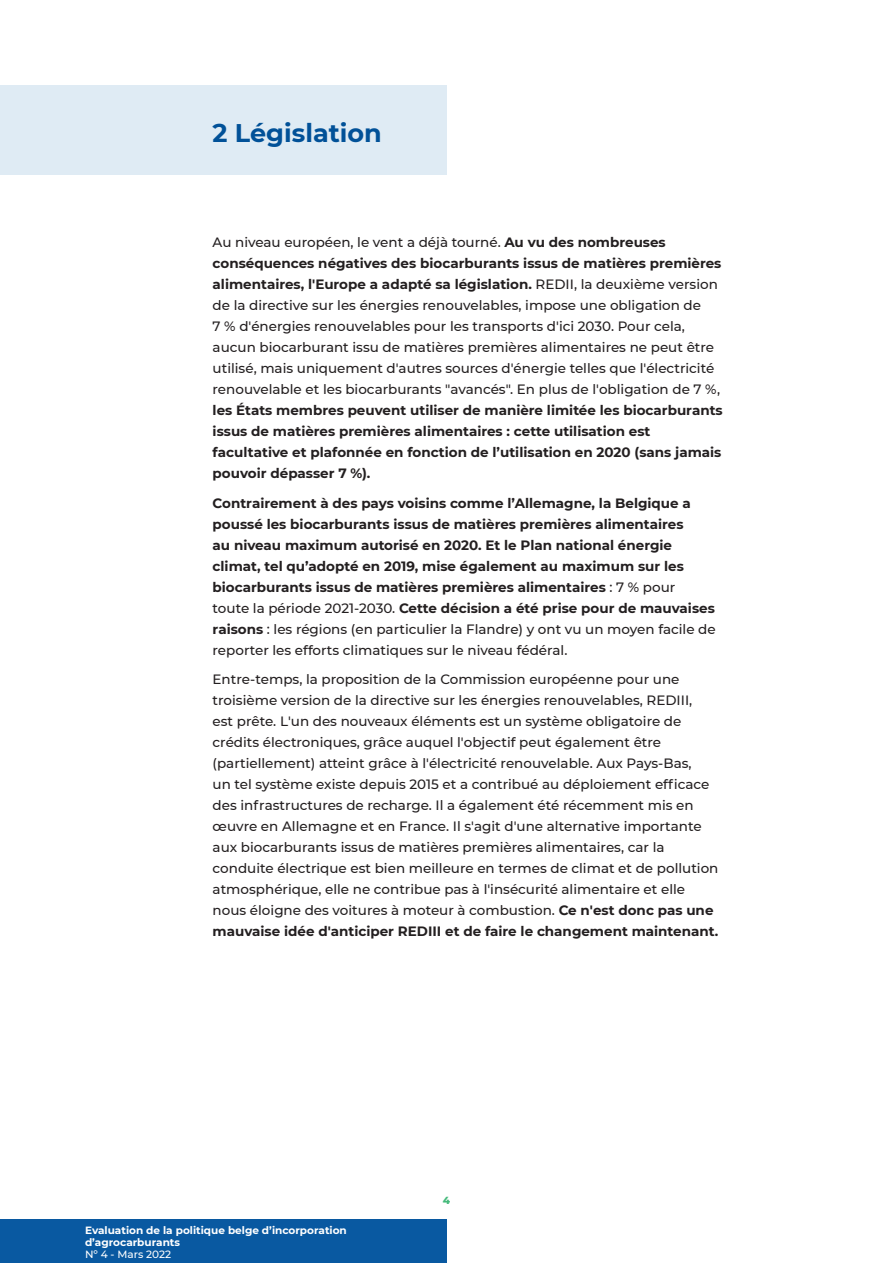
<style>
.page{position:relative;width:893px;height:1263px;background:#fff}
.page>*{position:absolute;margin:0;border:0;box-sizing:border-box;transform-origin:0 0}
.t1{font:700 25.5px "Montserrat";color:#015198}
.t2{font:500 13.5px/21px "Montserrat";color:#231f20}
.t3{font:700 13.5px/21px "Montserrat";color:#231f20}
.t4{font:700 10.5px/12px "Montserrat";color:#fff}
.t5{font:500 10.5px "Montserrat";color:#fff}
.t6{font:800 10.5px "Montserrat";color:#45ba7b}
.s1{font-weight:700}
.s2{font-weight:500}
</style>
<div class="page">
<div style="left:0;top:1219px;width:446px;height:44px;background:#0959a1"></div>
<div style="left:0;top:85px;width:446px;height:89px;background:#dfebf4"></div>
<h1 class="t1" style="left:213px;top:115px;width:171px">2 Législation</h1>
<p class="t2" style="left:213px;top:231px;width:510px">Au niveau européen, le vent a déjà tourné. <span class="s1">Au vu des nombreuses conséquences négatives des biocarburants issus de matières premières alimentaires, l'Europe a adapté sa législation.</span> REDII, la deuxième version de la directive sur les énergies renouvelables, impose une obligation de<br>7 % d'énergies renouvelables pour les transports d'ici 2030. Pour cela, aucun biocarburant issu de matières premières alimentaires ne peut être utilisé, mais uniquement d'autres sources d'énergie telles que l'électricité renouvelable et les biocarburants "avancés". En plus de l'obligation de 7 %,</p>
<p class="t3" style="left:213px;top:399px;width:512px">les États membres peuvent utiliser de manière limitée les biocarburants issus de matières premières alimentaires : cette utilisation est facultative et plafonnée en fonction de l’utilisation en 2020 (sans jamais pouvoir dépasser 7 %).</p>
<p class="t3" style="left:213px;top:492px;width:505px">Contrairement à des pays voisins comme l’Allemagne, la Belgique a poussé les biocarburants issus de matières premières alimentaires<br>au niveau maximum autorisé en 2020. Et le Plan national énergie climat, tel qu’adopté en 2019, mise également au maximum sur les biocarburants issus de matières premières alimentaires <span class="s2">: 7 % pour<br>toute la période 2021-2030.</span> Cette décision a été prise pour de mauvaises raisons <span class="s2">: les régions (en particulier la Flandre) y ont vu un moyen facile de reporter les efforts climatiques sur le niveau fédéral.</span></p>
<p class="t2" style="left:213px;top:668px;width:507px">Entre-temps, la proposition de la Commission européenne pour une troisième version de la directive sur les énergies renouvelables, REDIII,<br>est prête. L'un des nouveaux éléments est un système obligatoire de crédits électroniques, grâce auquel l'objectif peut également être (partiellement) atteint grâce à l'électricité renouvelable. Aux Pays-Bas,<br>un tel système existe depuis 2015 et a contribué au déploiement efficace des infrastructures de recharge. Il a également été récemment mis en œuvre en Allemagne et en France. Il s'agit d'une alternative importante aux biocarburants issus de matières premières alimentaires, car la conduite électrique est bien meilleure en termes de climat et de pollution atmosphérique, elle ne contribue pas à l'insécurité alimentaire et elle nous éloigne des voitures à moteur à combustion. <span class="s1">Ce n'est donc pas une mauvaise idée d'anticiper REDIII et de faire le changement maintenant.</span></p>
<p class="t4" style="left:85px;top:1224px;width:263px">Evaluation de la politique belge d’incorporation d’agrocarburants</p>
<p class="t5" style="left:85px;top:1247px;width:88px">Nº 4 - Mars 2022</p>
<p class="t6" style="left:443px;top:1193px;width:9px">4</p>
</div>
